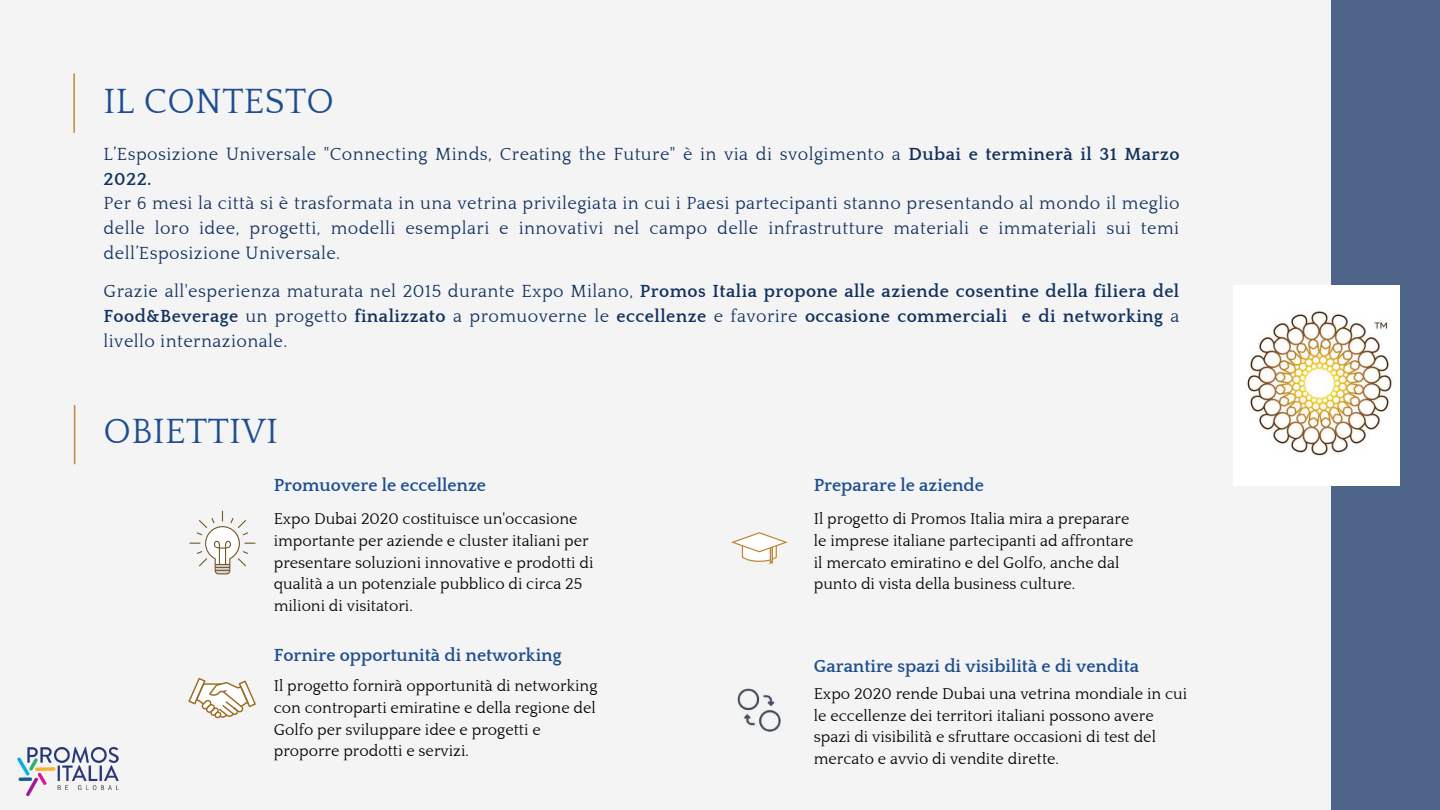
<style>
.page{position:relative;width:1440px;height:810px;background:#f4f4f4}
.page>*{position:absolute;margin:0;border:0;box-sizing:border-box;transform-origin:0 0}
.t1{font:36px "Quattrocento";letter-spacing:.01em;color:#1e4e8f}
.t2{font:18px/24.8px "Quattrocento";letter-spacing:.025em;color:#12325e}
.t3{font:700 18px/24.8px "Quattrocento";letter-spacing:.025em;color:#12325e;text-align:justify}
.t4{font:700 18px "Quattrocento";color:#1e4e8f}
.t5{font:16px/21.8px "Quattrocento";color:#000}
.s1{font-weight:700}
.s2{font-weight:400}
</style>
<div class="page">
<div style="left:1331px;top:0;width:109px;height:810px;background:#4e6489"></div>
<img style="left:17px;top:747px;width:102px;height:50px">
<svg style="left:73px;top:73px;width:2px;height:60px"></svg>
<svg style="left:74px;top:405px;width:1px;height:59px"></svg>
<img style="left:1234px;top:286px;width:165px;height:200px">
<svg style="left:188px;top:678px;width:68px;height:40px"></svg>
<svg style="left:189px;top:511px;width:66px;height:63px"></svg>
<svg style="left:731px;top:532px;width:57px;height:33px"></svg>
<img style="left:737px;top:688px;width:44px;height:44px">
<h1 class="t1" style="left:104px;top:83px;width:232px">IL CONTESTO</h1>
<p class="t2" style="left:104px;top:142px;width:1077px">L’Esposizione Universale "Connecting Minds, Creating the Future" è in via di svolgimento a <span class="s1">Dubai e terminerà il 31 Marzo<br>2022.</span></p>
<p class="t2" style="left:104px;top:192px;width:1078px;text-align:justify">Per 6 mesi la città si è trasformata in una vetrina privilegiata in cui i Paesi partecipanti stanno presentando al mondo il meglio delle loro idee, progetti, modelli esemplari e innovativi nel campo delle infrastrutture materiali e immateriali sui temi dell’Esposizione Universale.</p>
<p class="t3" style="left:104px;top:279px;width:1077px"><span class="s2">Grazie all'esperienza maturata nel 2015 durante Expo Milano,</span> Promos Italia propone alle aziende cosentine della filiera del Food&amp;Beverage <span class="s2">un progetto</span> finalizzato <span class="s2">a promuoverne le</span> eccellenze <span class="s2">e favorire</span> occasione commerciali e di networking <span class="s2">a livello internazionale.</span></p>
<h1 class="t1" style="left:104px;top:412px;width:176px">OBIETTIVI</h1>
<p class="t4" style="left:274px;top:476px;width:214px">Promuovere le eccellenze</p>
<p class="t5" style="left:274px;top:509px;width:321px">Expo Dubai 2020 costituisce un'occasione importante per aziende e cluster italiani per presentare soluzioni innovative e prodotti di qualità a un potenziale pubblico di circa 25 milioni di visitatori.</p>
<p class="t4" style="left:274px;top:646px;width:289px">Fornire opportunità di networking</p>
<p class="t4" style="left:814px;top:476px;width:172px">Preparare le aziende</p>
<p class="t5" style="left:814px;top:509px;width:321px">Il progetto di Promos Italia mira a preparare le imprese italiane partecipanti ad affrontare il mercato emiratino e del Golfo, anche dal punto di vista della business culture.</p>
<p class="t4" style="left:814px;top:656px;width:327px">Garantire spazi di visibilità e di vendita</p>
<p class="t5" style="left:274px;top:676px;width:325px">Il progetto fornirà opportunità di networking con controparti emiratine e della regione del Golfo per sviluppare idee e progetti e proporre prodotti e servizi.</p>
<p class="t5" style="left:814px;top:683px;width:375px">Expo 2020 rende Dubai una vetrina mondiale in cui le eccellenze dei territori italiani possono avere spazi di visibilità e sfruttare occasioni di test del mercato e avvio di vendite dirette.</p>
</div>
